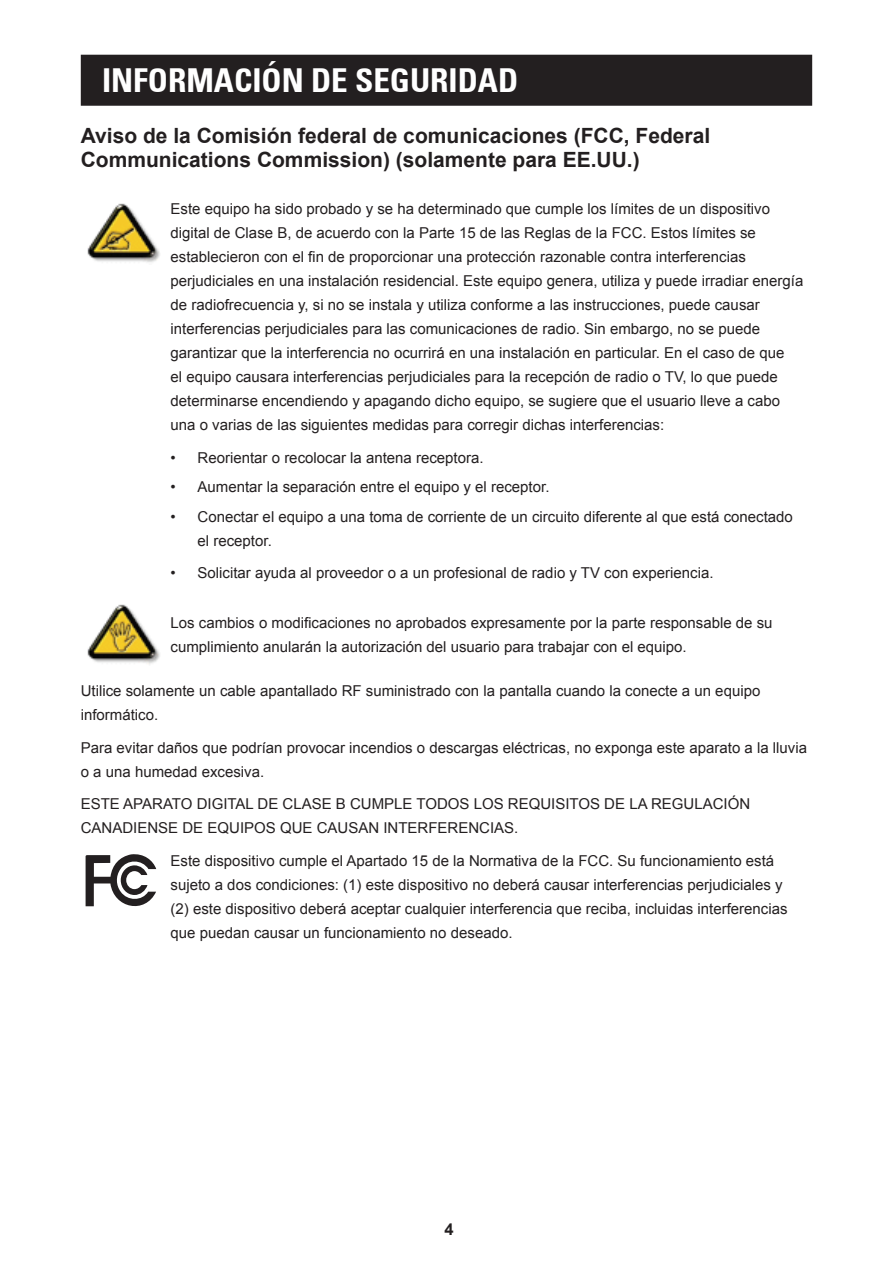
<style>
.page{position:relative;width:893px;height:1263px;background:#fff}
.page>*{position:absolute;margin:0;border:0;box-sizing:border-box;transform-origin:0 0}
.t1{font:700 condensed 33px "Univers 67";color:#fff}
.t2{font:700 21px/24px "Arial";color:#231f20}
.t3{font:700 16.5px "Arial";color:#231f20}
.t4{font:15px/24px "Arial";color:#231f20}
</style>
<div class="page">
<div style="left:82px;top:55px;width:729px;height:50px;background:#231f20"></div>
<div style="left:81px;top:55px;width:731px;height:51px;border:2px solid #231f20"></div>
<img style="left:87px;top:203px;width:73px;height:59px">
<img style="left:87px;top:604px;width:73px;height:61px">
<svg style="left:86px;top:854px;width:70px;height:53px"></svg>
<h1 class="t1" style="left:102px;top:60px;width:418px">INFORMACIÓN DE SEGURIDAD</h1>
<h2 class="t2" style="left:81px;top:124px;width:631px">Aviso de la Comisión federal de comunicaciones (FCC, Federal<br>Communications Commission) (solamente para EE.UU.)</h2>
<p class="t4" style="left:171px;top:197px;width:634px">Este equipo ha sido probado y se ha determinado que cumple los límites de un dispositivo digital de Clase B, de acuerdo con la Parte 15 de las Reglas de la FCC. Estos límites se establecieron con el fin de proporcionar una protección razonable contra interferencias perjudiciales en una instalación residencial. Este equipo genera, utiliza y puede irradiar energía de radiofrecuencia y, si no se instala y utiliza conforme a las instrucciones, puede causar interferencias perjudiciales para las comunicaciones de radio. Sin embargo, no se puede garantizar que la interferencia no ocurrirá en una instalación en particular. En el caso de que<br>el equipo causara interferencias perjudiciales para la recepción de radio o TV, lo que puede determinarse encendiendo y apagando dicho equipo, se sugiere que el usuario lleve a cabo una o varias de las siguientes medidas para corregir dichas interferencias:</p>
<p class="t4" style="left:171px;top:446px;width:314px">• Reorientar o recolocar la antena receptora.</p>
<p class="t4" style="left:171px;top:475px;width:380px">• Aumentar la separación entre el equipo y el receptor.</p>
<p class="t4" style="left:198px;top:505px;width:597px;text-indent:-27px">• Conectar el equipo a una toma de corriente de un circuito diferente al que está conectado el receptor.</p>
<p class="t4" style="left:171px;top:561px;width:544px">• Solicitar ayuda al proveedor o a un profesional de radio y TV con experiencia.</p>
<p class="t4" style="left:171px;top:610px;width:603px">Los cambios o modificaciones no aprobados expresamente por la parte responsable de su cumplimiento anularán la autorización del usuario para trabajar con el equipo.</p>
<p class="t4" style="left:81px;top:679px;width:681px">Utilice solamente un cable apantallado RF suministrado con la pantalla cuando la conecte a un equipo informático.</p>
<p class="t4" style="left:81px;top:736px;width:728px">Para evitar daños que podrían provocar incendios o descargas eléctricas, no exponga este aparato a la lluvia o a una humedad excesiva.</p>
<p class="t4" style="left:81px;top:792px;width:671px">ESTE APARATO DIGITAL DE CLASE B CUMPLE TODOS LOS REQUISITOS DE LA REGULACIÓN<br>CANADIENSE DE EQUIPOS QUE CAUSAN INTERFERENCIAS.</p>
<p class="t4" style="left:171px;top:849px;width:618px">Este dispositivo cumple el Apartado 15 de la Normativa de la FCC. Su funcionamiento está sujeto a dos condiciones: (1) este dispositivo no deberá causar interferencias perjudiciales y (2) este dispositivo deberá aceptar cualquier interferencia que reciba, incluidas interferencias que puedan causar un funcionamiento no deseado.</p>
<p class="t3" style="left:444px;top:1218px;width:11px">4</p>
</div>
